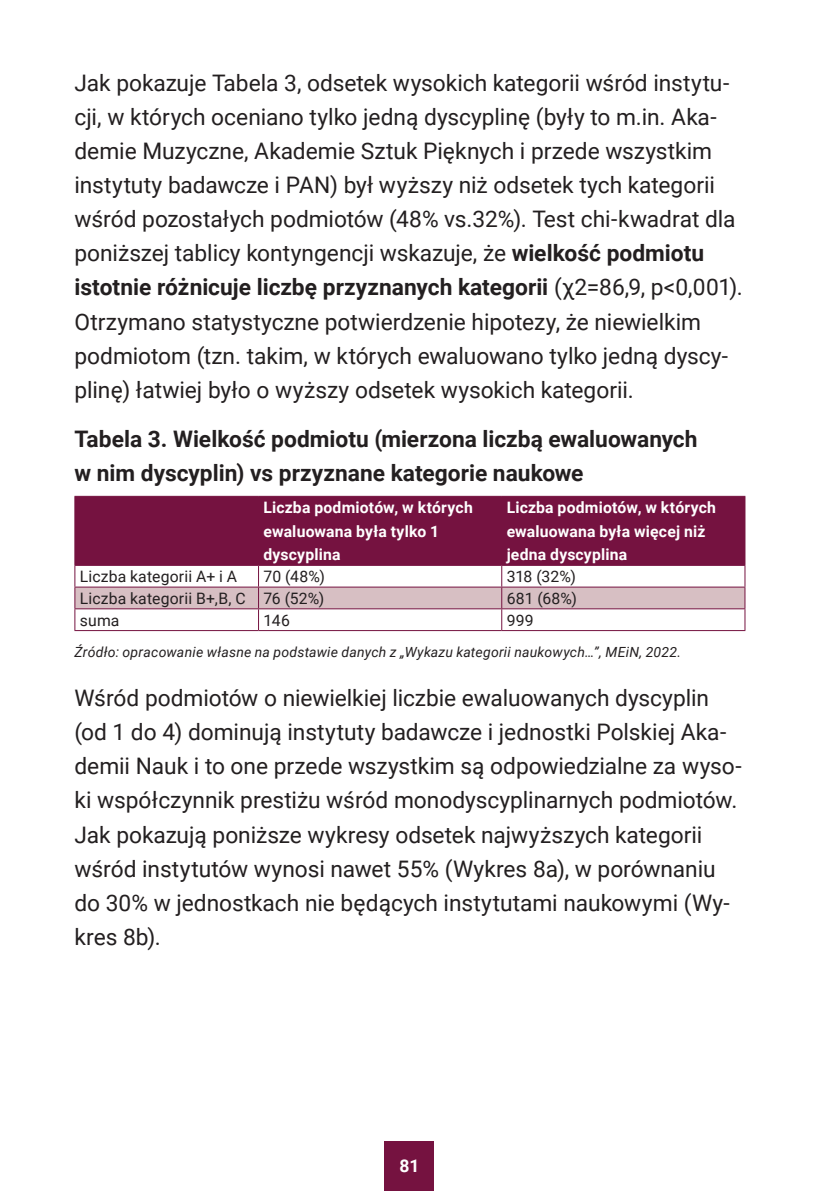
<style>
.page{position:relative;width:819px;height:1191px;background:#fff}
.page>*{position:absolute;margin:0;border:0;box-sizing:border-box;transform-origin:0 0}
.t1{font:22.75px/34.1px "Roboto";letter-spacing:-.005em;color:#231f20}
.t2{font:700 22.75px/34.1px "Roboto";color:#231f20}
.t3{font:700 17.5px "Roboto";color:#fff}
.t4{font:700 15.75px/23.6px "Roboto";letter-spacing:.01em;color:#fff}
.t5{font:15.75px "Roboto";letter-spacing:.01em;color:#231f20}
.t6{font:italic 14px "Roboto";letter-spacing:.015em;color:#231f20}
.s1{font-weight:700}
</style>
<div class="page">
<div style="left:384px;top:1141px;width:50px;height:50px;background:#751240"></div>
<div style="left:75px;top:497px;width:669px;height:68px;background:#751240"></div>
<hr style="left:74px;top:496px;width:184px;height:1px;background:#751240">
<hr style="left:74px;top:497px;width:1px;height:68px;background:#751240">
<hr style="left:258px;top:496px;width:243px;height:1px;background:#751240">
<hr style="left:258px;top:497px;width:1px;height:68px;background:#751240">
<hr style="left:501px;top:496px;width:244px;height:1px;background:#751240">
<hr style="left:501px;top:497px;width:1px;height:68px;background:#751240">
<hr style="left:744px;top:497px;width:1px;height:68px;background:#751240">
<hr style="left:74px;top:565px;width:184px;height:1px;background:#751240">
<hr style="left:258px;top:565px;width:243px;height:1px;background:#751240">
<hr style="left:501px;top:565px;width:244px;height:1px;background:#751240">
<svg style="left:74px;top:566px;width:671px;height:64px"></svg>
<hr style="left:74px;top:630px;width:184px;height:1px;background:#751240">
<hr style="left:258px;top:630px;width:243px;height:1px;background:#751240">
<hr style="left:501px;top:630px;width:244px;height:1px;background:#751240">
<p class="t1" style="left:74px;top:65px;width:670px">Jak pokazuje Tabela 3, odsetek wysokich kategorii wśród instytu&shy;cji, w których oceniano tylko jedną dyscyplinę (były to m.in. Aka&shy;demie Muzyczne, Akademie Sztuk Pięknych i przede wszystkim instytuty badawcze i PAN) był wyższy niż odsetek tych kategorii wśród pozostałych podmiotów (48% vs.32%). Test chi-kwadrat dla poniższej tablicy kontyngencji wskazuje, że <span class="s1">wielkość podmiotu istotnie różnicuje liczbę przyznanych kategorii</span> (χ2=86,9, p&lt;0,001).<br>Otrzymano statystyczne potwierdzenie hipotezy, że niewielkim podmiotom (tzn. takim, w których ewaluowano tylko jedną dyscy&shy;plinę) łatwiej było o wyższy odsetek wysokich kategorii.</p>
<p class="t2" style="left:74px;top:421px;width:624px">Tabela 3. Wielkość podmiotu (mierzona liczbą ewaluowanych w nim dyscyplin) vs przyznane kategorie naukowe</p>
<p class="t4" style="left:263px;top:495px;width:211px">Liczba podmiotów, w których ewaluowana była tylko 1 dyscyplina</p>
<p class="t4" style="left:506px;top:495px;width:211px">Liczba podmiotów, w których ewaluowana była więcej niż jedna dyscyplina</p>
<p class="t5" style="left:80px;top:565px;width:159px">Liczba kategorii A+ i A</p>
<p class="t5" style="left:263px;top:565px;width:63px">70 (48%)</p>
<p class="t5" style="left:506px;top:565px;width:71px">318 (32%)</p>
<p class="t5" style="left:80px;top:587px;width:167px">Liczba kategorii B+,B, C</p>
<p class="t5" style="left:263px;top:587px;width:62px">76 (52%)</p>
<p class="t5" style="left:506px;top:587px;width:72px">681 (68%)</p>
<p class="t5" style="left:80px;top:609px;width:41px">suma</p>
<p class="t5" style="left:263px;top:609px;width:28px">146</p>
<p class="t5" style="left:506px;top:609px;width:29px">999</p>
<p class="t6" style="left:74px;top:642px;width:608px">Źródło: opracowanie własne na podstawie danych z „Wykazu kategorii naukowych…”, MEiN, 2022.</p>
<p class="t1" style="left:74px;top:680px;width:669px">Wśród podmiotów o niewielkiej liczbie ewaluowanych dyscyplin (od 1 do 4) dominują instytuty badawcze i jednostki Polskiej Aka&shy;demii Nauk i to one przede wszystkim są odpowiedzialne za wyso&shy;ki współczynnik prestiżu wśród monodyscyplinarnych podmiotów.<br>Jak pokazują poniższe wykresy odsetek najwyższych kategorii wśród instytutów wynosi nawet 55% (Wykres 8a), w porównaniu do 30% w jednostkach nie będących instytutami naukowymi (Wy&shy;kres 8b).</p>
<p class="t3" style="left:399px;top:1153px;width:22px">81</p>
</div>
